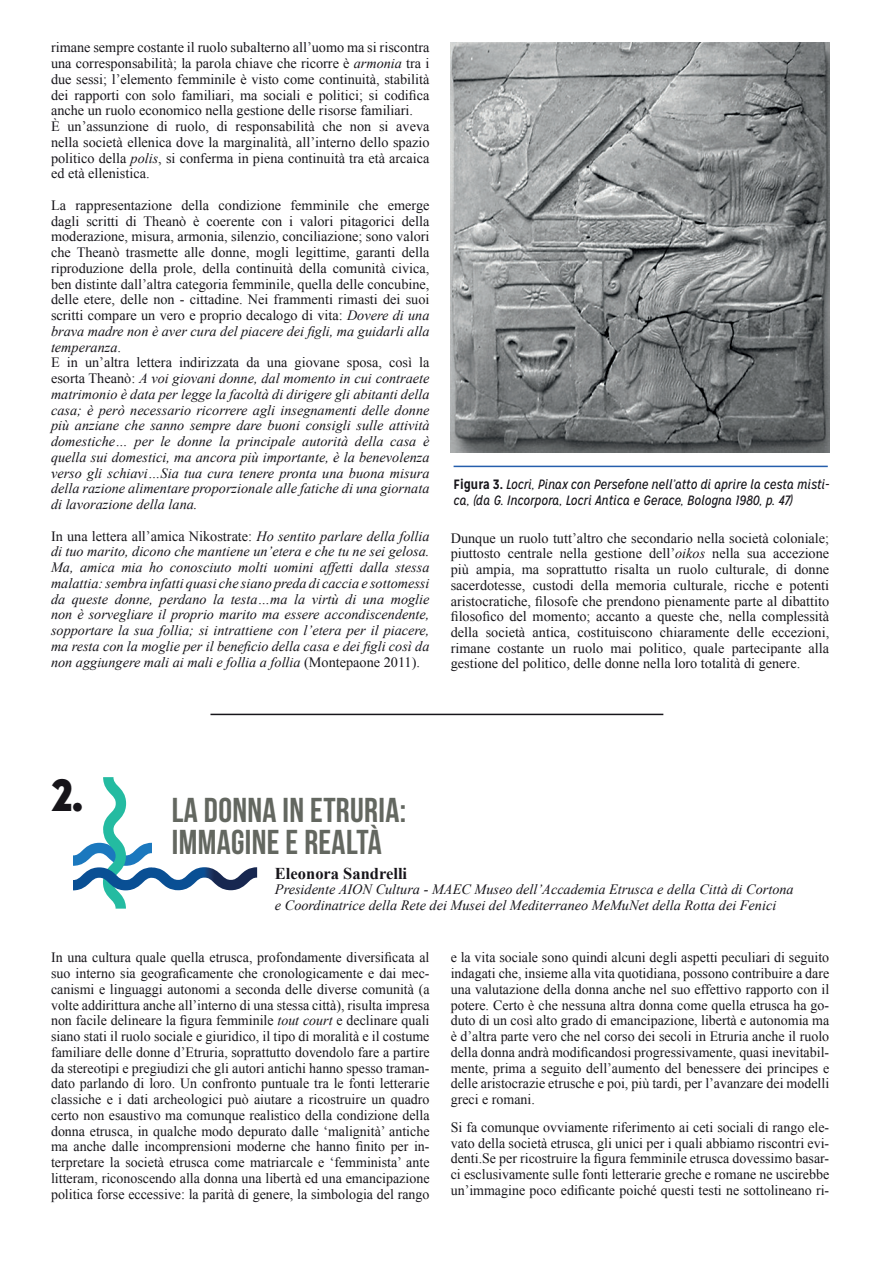
<style>
.page{position:relative;width:893px;height:1263px;background:#fff}
.page>*{position:absolute;margin:0;border:0;box-sizing:border-box;transform-origin:0 0}
.t1{font:900 45px "Mission Gothic";color:#17151a}
.t2{font:34.5px/31.5px "Bebas Neue";letter-spacing:.01em;color:#636760}
.t3{font:700 16.5px "Times New Roman";color:#17151a}
.t4{font:14.25px/15.8px "Times New Roman";color:#17151a;text-align:justify}
.t5{font:italic 14.25px/15.8px "Times New Roman";color:#17151a}
.t6{font:italic 13.5px/16.5px "Mission Gothic";color:#17151a}
.s1{font-style:italic}
.s2{font-style:normal}
.s3{font-weight:700;font-style:normal}
</style>
<div class="page">
<img style="left:451px;top:43px;width:378px;height:410px">
<svg style="left:73px;top:777px;width:184px;height:132px"></svg>
<hr style="left:454px;top:466px;width:374px;height:1px;background:#255eac">
<hr style="left:210px;top:714px;width:453px;height:1px;background:#17151a">
<p class="t4" style="left:51px;top:40px;width:380px;text-align:left">rimane sempre costante il ruolo subalterno all’uomo ma si riscontra una corresponsabilità; la parola chiave che ricorre è <span class="s1">armonia</span> tra i due sessi; l’elemento femminile è visto come continuità, stabilità dei rapporti con solo familiari, ma sociali e politici; si codifica anche un ruolo economico nella gestione delle risorse familiari.<br>È un’assunzione di ruolo, di responsabilità che non si aveva nella società ellenica dove la marginalità, all’interno dello spazio politico della <span class="s1">polis</span>, si conferma in piena continuità tra età arcaica ed età ellenistica.</p>
<p class="t5" style="left:51px;top:197px;width:380px"><span class="s2">La rappresentazione della condizione femminile che emerge dagli scritti di Theanò è coerente con i valori pitagorici della moderazione, misura, armonia, silenzio, conciliazione; sono valori che Theanò trasmette alle donne, mogli legittime, garanti della riproduzione della prole, della continuità della comunità civica, ben distinte dall’altra categoria femminile, quella delle concubine, delle etere, delle non - cittadine. Nei frammenti rimasti dei suoi scritti compare un vero e proprio decalogo di vita:</span> Dovere di una brava madre non è aver cura del piacere dei figli, ma guidarli alla temperanza<span class="s2">.<br>E in un’altra lettera indirizzata da una giovane sposa, così la esorta Theanò:</span> A voi giovani donne, dal momento in cui contraete matrimonio è data per legge la facoltà di dirigere gli abitanti della casa; è però necessario ricorrere agli insegnamenti delle donne più anziane che sanno sempre dare buoni consigli sulle attività domestiche… per le donne la principale autorità della casa è quella sui domestici, ma ancora più importante, è la benevolenza verso gli schiavi…Sia tua cura tenere pronta una buona misura della razione alimentare proporzionale alle fatiche di una giornata di lavorazione della lana.</p>
<p class="t5" style="left:51px;top:528px;width:380px;text-align:justify"><span class="s2">In una lettera all’amica Nikostrate:</span> Ho sentito parlare della follia di tuo marito, dicono che mantiene un’etera e che tu ne sei gelosa.<br>Ma, amica mia ho conosciuto molti uomini affetti dalla stessa malattia: sembra infatti quasi che siano preda di caccia e sottomessi da queste donne, perdano la testa…ma la virtù di una moglie non è sorvegliare il proprio marito ma essere accondiscendente, sopportare la sua follia; si intrattiene con l’etera per il piacere, ma resta con la moglie per il beneficio della casa e dei figli così da non aggiungere mali ai mali e follia a follia <span class="s2">(Montepaone 2011).</span></p>
<p class="t6" style="left:454px;top:476px;width:377px"><span class="s3">Figura 3.</span> Locri, Pinax con Persefone nell’atto di aprire la cesta misti&shy;ca, (da G. Incorpora, Locri Antica e Gerace, Bologna 1980, p. 47)</p>
<p class="t4" style="left:451px;top:530px;width:380px">Dunque un ruolo tutt’altro che secondario nella società coloniale; piuttosto centrale nella gestione dell’<span class="s1">oikos</span> nella sua accezione più ampia, ma soprattutto risalta un ruolo culturale, di donne sacerdotesse, custodi della memoria culturale, ricche e potenti aristocratiche, filosofe che prendono pienamente parte al dibattito filosofico del momento; accanto a queste che, nella complessità della società antica, costituiscono chiaramente delle eccezioni, rimane costante un ruolo mai politico, quale partecipante alla gestione del politico, delle donne nella loro totalità di genere.</p>
<h1 class="t1" style="left:51px;top:765px;width:34px">2.</h1>
<h2 class="t2" style="left:172px;top:794px;width:236px">LA DONNA IN ETRURIA:<br>IMMAGINE E REALTÀ</h2>
<p class="t3" style="left:275px;top:862px;width:134px">Eleonora Sandrelli</p>
<p class="t5" style="left:275px;top:881px;width:520px">Presidente AION Cultura - MAEC Museo dell’Accademia Etrusca e della Città di Cortona e Coordinatrice della Rete dei Musei del Mediterraneo MeMuNet della Rotta dei Fenici</p>
<p class="t4" style="left:51px;top:949px;width:380px">In una cultura quale quella etrusca, profondamente diversificata al suo interno sia geograficamente che cronologicamente e dai mec&shy;canismi e linguaggi autonomi a seconda delle diverse comunità (a volte addirittura anche all’interno di una stessa città), risulta impresa non facile delineare la figura femminile <span class="s1">tout court</span> e declinare quali siano stati il ruolo sociale e giuridico, il tipo di moralità e il costume familiare delle donne d’Etruria, soprattutto dovendolo fare a partire da stereotipi e pregiudizi che gli autori antichi hanno spesso traman&shy;dato parlando di loro. Un confronto puntuale tra le fonti letterarie classiche e i dati archeologici può aiutare a ricostruire un quadro certo non esaustivo ma comunque realistico della condizione della donna etrusca, in qualche modo depurato dalle ‘malignità’ antiche ma anche dalle incomprensioni moderne che hanno finito per in&shy;terpretare la società etrusca come matriarcale e ‘femminista’ ante litteram, riconoscendo alla donna una libertà ed una emancipazione politica forse eccessive: la parità di genere, la simbologia del rango</p>
<p class="t4" style="left:451px;top:949px;width:380px">e la vita sociale sono quindi alcuni degli aspetti peculiari di seguito indagati che, insieme alla vita quotidiana, possono contribuire a dare una valutazione della donna anche nel suo effettivo rapporto con il potere. Certo è che nessuna altra donna come quella etrusca ha go&shy;duto di un così alto grado di emancipazione, libertà e autonomia ma è d’altra parte vero che nel corso dei secoli in Etruria anche il ruolo della donna andrà modificandosi progressivamente, quasi inevitabil&shy;mente, prima a seguito dell’aumento del benessere dei principes e delle aristocrazie etrusche e poi, più tardi, per l’avanzare dei modelli greci e romani.</p>
<p class="t4" style="left:451px;top:1119px;width:380px">Si fa comunque ovviamente riferimento ai ceti sociali di rango ele&shy;vato della società etrusca, gli unici per i quali abbiamo riscontri evi&shy;denti.Se per ricostruire la figura femminile etrusca dovessimo basar&shy;ci esclusivamente sulle fonti letterarie greche e romane ne uscirebbe un’immagine poco edificante poiché questi testi ne sottolineano ri-</p>
</div>
